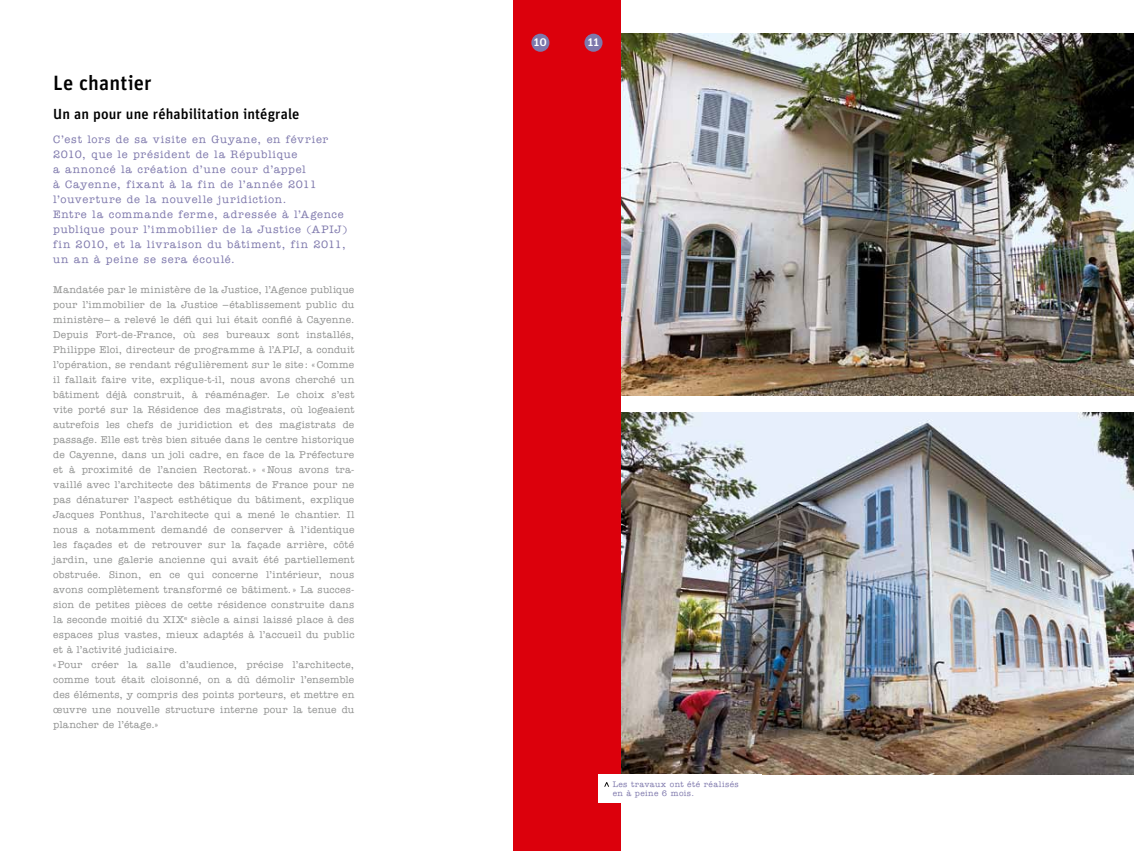
<style>
.page{position:relative;width:1134px;height:851px;background:#fff}
.page>*{position:absolute;margin:0;border:0;box-sizing:border-box;transform-origin:0 0}
.t1{font:500 20.62px "Unit";letter-spacing:.01em;color:#000}
.t2{font:500 14.62px "Unit";letter-spacing:.01em;color:#000}
.t3{font:500 12px "Unit";color:#fff}
.t4{font:500 10.88px/15px "American Typewriter";letter-spacing:.07em;color:#7e78ac}
.t5{font:500 10px/15px "American Typewriter";letter-spacing:.02em;color:#919291}
.t6{font:500 8.12px/9.4px "American Typewriter";letter-spacing:.05em;color:#7e78ac}
</style>
<div class="page">
<img style="left:620px;top:412px;width:514px;height:362px">
<img style="left:620px;top:34px;width:514px;height:361px">
<div style="left:567px;top:0;width:53px;height:850px;background:#dc000c"></div>
<div style="left:514px;top:0;width:53px;height:850px;background:#dc000c"></div>
<div style="left:531px;top:34px;width:18px;height:18px;background:#7e78ac;border-radius:50%"></div>
<div style="left:584px;top:34px;width:18px;height:18px;background:#7e78ac;border-radius:50%"></div>
<div style="left:599px;top:774px;width:163px;height:28px;background:#fff"></div>
<svg style="left:604px;top:782px;width:5px;height:4px"></svg>
<h1 class="t1" style="left:53px;top:70px;width:100px">Le chantier</h1>
<h2 class="t2" style="left:53px;top:104px;width:248px">Un an pour une réhabilitation intégrale</h2>
<p class="t4" style="left:53px;top:132px;width:296px">C’est lors de sa visite en Guyane, en février 2010, que le président de la République<br>a annoncé la création d’une cour d’appel<br>à Cayenne, fixant à la fin de l’année 2011 l’ouverture de la nouvelle juridiction.<br>Entre la commande ferme, adressée à l’Agence publique pour l’immobilier de la Justice (APIJ) fin 2010, et la livraison du bâtiment, fin 2011, un an à peine se sera écoulé.</p>
<p class="t5" style="left:53px;top:282px;width:303px">Mandatée par le ministère de la Justice, l’Agence publique pour l’immobilier de la Justice – établissement public du ministère – a relevé le défi qui lui était confié à Cayenne.<br>Depuis Fort-de-France, où ses bureaux sont installés, Philippe Eloi, directeur de programme à l’APIJ, a conduit l’opération, se rendant régulièrement sur le site : «Comme il fallait faire vite, explique-t-il, nous avons cherché un bâtiment déjà construit, à réaménager. Le choix s’est vite porté sur la Résidence des magistrats, où logeaient autrefois les chefs de juridiction et des magistrats de passage. Elle est très bien située dans le centre historique de Cayenne, dans un joli cadre, en face de la Préfecture et à proximité de l’ancien Rectorat.» «Nous avons tra&shy;vaillé avec l’architecte des bâtiments de France pour ne pas dénaturer l’aspect esthétique du bâtiment, explique Jacques Ponthus, l’architecte qui a mené le chantier. Il nous a notamment demandé de conserver à l’identique les façades et de retrouver sur la façade arrière, côté jardin, une galerie ancienne qui avait été partiellement obstruée. Sinon, en ce qui concerne l’intérieur, nous avons complètement transformé ce bâtiment.» La succes&shy;sion de petites pièces de cette résidence construite dans la seconde moitié du XIX<sup>e</sup> siècle a ainsi laissé place à des espaces plus vastes, mieux adaptés à l’accueil du public et à l’activité judiciaire.<br>«Pour créer la salle d’audience, précise l’architecte, comme tout était cloisonné, on a dû démolir l’ensemble des éléments, y compris des points porteurs, et mettre en œuvre une nouvelle structure interne pour la tenue du plancher de l’étage.»</p>
<p class="t3" style="left:534px;top:34px;width:15px">10</p>
<p class="t3" style="left:588px;top:34px;width:13px">11</p>
<p class="t6" style="left:613px;top:779px;width:128px">Les travaux ont été réalisés en à peine 6 mois.</p>
</div>
